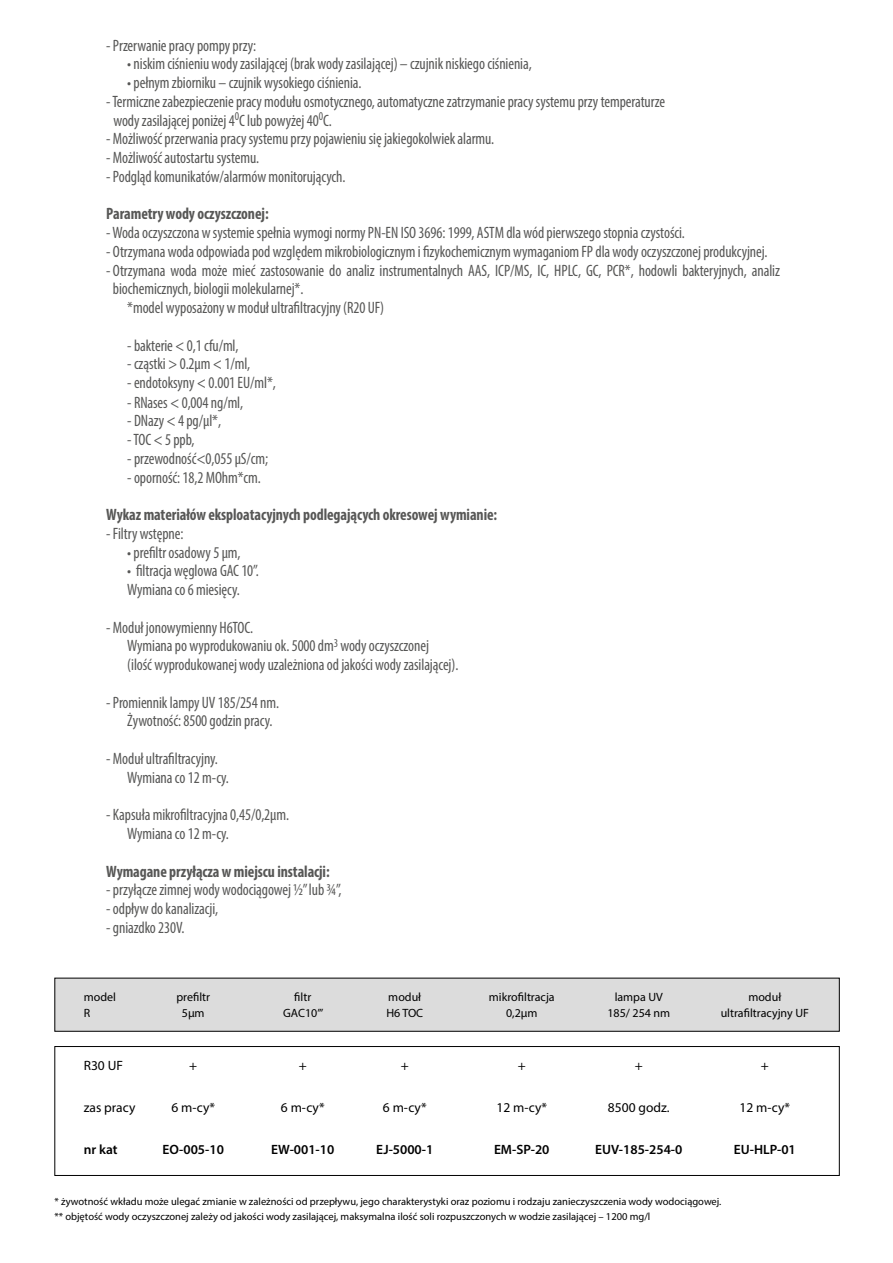
<style>
.page{position:relative;width:893px;height:1263px;background:#fff}
.page>*{position:absolute;margin:0;border:0;box-sizing:border-box;transform-origin:0 0}
.t1{font:condensed 16.5px/18.8px "Myriad Pro";letter-spacing:-.005em;color:#575756;scale:.95 1}
.t2{font:700 condensed 16.5px "Myriad Pro";letter-spacing:-.005em;color:#575756;scale:.95 1}
.t3{font:600 13.5px "Myriad Pro";color:#000}
.t4{font:13.5px "Myriad Pro";color:#000}
.t5{font:12px "Myriad Pro";color:#000}
.t6{font:10.5px/15px "Myriad Pro";color:#000}
</style>
<div class="page">
<div style="left:54px;top:978px;width:786px;height:54px;background:#dcdcdc;border:1px solid #000"></div>
<div style="left:54px;top:1046px;width:786px;height:130px;border:1px solid #000"></div>
<p class="t1" style="left:106px;top:36px;width:159px">- Przerwanie pracy pompy przy:</p>
<p class="t1" style="left:127px;top:54px;width:427px">• niskim ciśnieniu wody zasilającej (brak wody zasilającej) – czujnik niskiego ciśnienia,</p>
<p class="t1" style="left:127px;top:73px;width:248px">• pełnym zbiorniku – czujnik wysokiego ciśnienia.</p>
<p class="t1" style="left:113px;top:92px;width:582px;text-indent:-7px">- Termiczne zabezpieczenie pracy modułu osmotycznego, automatyczne zatrzymanie pracy systemu przy temperaturze wody zasilającej poniżej 4<sup>0</sup>C lub powyżej 40<sup>0</sup>C.</p>
<p class="t1" style="left:106px;top:129px;width:410px">- Możliwość przerwania pracy systemu przy pojawieniu się jakiegokolwiek alarmu.</p>
<p class="t1" style="left:106px;top:148px;width:162px">- Możliwość autostartu systemu.</p>
<p class="t1" style="left:106px;top:167px;width:253px">- Podgląd komunikatów/alarmów monitorujących.</p>
<p class="t2" style="left:106px;top:204px;width:172px">Parametry wody oczyszczonej:</p>
<p class="t1" style="left:106px;top:223px;width:611px">- Woda oczyszczona w systemie spełnia wymogi normy PN-EN ISO 3696: 1999, ASTM dla wód pierwszego stopnia czystości.</p>
<p class="t1" style="left:106px;top:242px;width:697px">- Otrzymana woda odpowiada pod względem mikrobiologicznym i fizykochemicznym wymaganiom FP dla wody oczyszczonej produkcyjnej.</p>
<p class="t1" style="left:106px;top:261px;width:711px">- Otrzymana woda może mieć zastosowanie do analiz instrumentalnych AAS, ICP/MS, IC, HPLC, GC, PCR*, hodowli bakteryjnych, analiz</p>
<p class="t1" style="left:113px;top:279px;width:202px">biochemicznych, biologii molekularnej*.</p>
<p class="t1" style="left:127px;top:298px;width:272px">*model wyposażony w moduł ultrafiltracyjny (R20 UF)</p>
<p class="t1" style="left:127px;top:336px;width:118px">- bakterie &lt; 0,1 cfu/ml,</p>
<p class="t1" style="left:127px;top:354px;width:131px">- cząstki &gt; 0.2µm &lt; 1/ml,</p>
<p class="t1" style="left:127px;top:373px;width:158px">- endotoksyny &lt; 0.001 EU/ml*,</p>
<p class="t1" style="left:127px;top:393px;width:123px">- RNases &lt; 0,004 ng/ml,</p>
<p class="t1" style="left:127px;top:411px;width:100px">- DNazy &lt; 4 pg/µl*,</p>
<p class="t1" style="left:127px;top:430px;width:72px">- TOC &lt; 5 ppb,</p>
<p class="t1" style="left:127px;top:449px;width:150px">- przewodność&lt;0,055 μS/cm;</p>
<p class="t1" style="left:127px;top:468px;width:142px">- oporność: 18,2 MOhm*cm.</p>
<p class="t2" style="left:106px;top:504px;width:413px">Wykaz materiałów eksploatacyjnych podlegających okresowej wymianie:</p>
<p class="t1" style="left:106px;top:524px;width:83px">- Filtry wstępne:</p>
<p class="t1" style="left:127px;top:543px;width:121px">• prefiltr osadowy 5 μm,</p>
<p class="t1" style="left:127px;top:561px;width:140px">• filtracja węglowa GAC 10”.<br>Wymiana co 6 miesięcy.</p>
<p class="t1" style="left:127px;top:618px;width:350px;text-indent:-21px">- Moduł jonowymienny H6TOC.<br>Wymiana po wyprodukowaniu ok. 5000 dm<sup>3</sup> wody oczyszczonej<br>(ilość wyprodukowanej wody uzależniona od jakości wody zasilającej).</p>
<p class="t1" style="left:127px;top:693px;width:161px;text-indent:-21px">- Promiennik lampy UV 185/254 nm.<br>Żywotność: 8500 godzin pracy.</p>
<p class="t1" style="left:127px;top:749px;width:109px;text-indent:-21px">- Moduł ultrafiltracyjny.<br>Wymiana co 12 m-cy.</p>
<p class="t1" style="left:127px;top:805px;width:172px;text-indent:-21px">- Kapsuła mikrofiltracyjna 0,45/0,2µm.<br>Wymiana co 12 m-cy.</p>
<p class="t2" style="left:106px;top:861px;width:237px">Wymagane przyłącza w miejscu instalacji:</p>
<p class="t1" style="left:106px;top:880px;width:249px">- przyłącze zimnej wody wodociągowej ½” lub ¾”,</p>
<p class="t1" style="left:106px;top:899px;width:119px">- odpływ do kanalizacji,</p>
<p class="t1" style="left:106px;top:918px;width:84px">- gniazdko 230V.</p>
<p class="t5" style="left:84px;top:989px;width:34px">model</p>
<p class="t5" style="left:176px;top:989px;width:35px">prefiltr</p>
<p class="t5" style="left:294px;top:989px;width:19px">filtr</p>
<p class="t5" style="left:388px;top:989px;width:34px">moduł</p>
<p class="t5" style="left:489px;top:989px;width:67px">mikrofiltracja</p>
<p class="t5" style="left:615px;top:989px;width:50px">lampa UV</p>
<p class="t5" style="left:748px;top:989px;width:34px">moduł</p>
<p class="t5" style="left:84px;top:1005px;width:8px">R</p>
<p class="t5" style="left:182px;top:1005px;width:24px">5μm</p>
<p class="t5" style="left:283px;top:1005px;width:42px">GAC10’”</p>
<p class="t5" style="left:386px;top:1005px;width:38px">H6 TOC</p>
<p class="t5" style="left:506px;top:1005px;width:33px">0,2μm</p>
<p class="t5" style="left:607px;top:1005px;width:64px">185/ 254 nm</p>
<p class="t5" style="left:721px;top:1005px;width:90px">ultrafiltracyjny UF</p>
<p class="t4" style="left:84px;top:1057px;width:41px">R30 UF</p>
<p class="t4" style="left:189px;top:1057px;width:10px">+</p>
<p class="t4" style="left:299px;top:1057px;width:10px">+</p>
<p class="t4" style="left:401px;top:1057px;width:10px">+</p>
<p class="t4" style="left:518px;top:1057px;width:10px">+</p>
<p class="t4" style="left:635px;top:1057px;width:10px">+</p>
<p class="t4" style="left:761px;top:1057px;width:10px">+</p>
<p class="t4" style="left:84px;top:1099px;width:53px">zas pracy</p>
<p class="t4" style="left:171px;top:1099px;width:45px">6 m-cy*</p>
<p class="t4" style="left:281px;top:1099px;width:45px">6 m-cy*</p>
<p class="t4" style="left:383px;top:1099px;width:45px">6 m-cy*</p>
<p class="t4" style="left:496px;top:1099px;width:52px">12 m-cy*</p>
<p class="t4" style="left:608px;top:1099px;width:63px">8500 godz.</p>
<p class="t4" style="left:739px;top:1099px;width:52px">12 m-cy*</p>
<p class="t3" style="left:84px;top:1141px;width:35px">nr kat</p>
<p class="t3" style="left:163px;top:1141px;width:63px">EO-005-10</p>
<p class="t3" style="left:271px;top:1141px;width:65px">EW-001-10</p>
<p class="t3" style="left:376px;top:1141px;width:59px">EJ-5000-1</p>
<p class="t3" style="left:494px;top:1141px;width:57px">EM-SP-20</p>
<p class="t3" style="left:595px;top:1141px;width:89px">EUV-185-254-0</p>
<p class="t3" style="left:734px;top:1141px;width:63px">EU-HLP-01</p>
<p class="t6" style="left:54px;top:1194px;width:669px">* żywotność wkładu może ulegać zmianie w zależności od przepływu, jego charakterystyki oraz poziomu i rodzaju zanieczyszczenia wody wodociągowej. ** objętość wody oczyszczonej zależy od jakości wody zasilającej, maksymalna ilość soli rozpuszczonych w wodzie zasilającej – 1200 mg/l</p>
</div>
